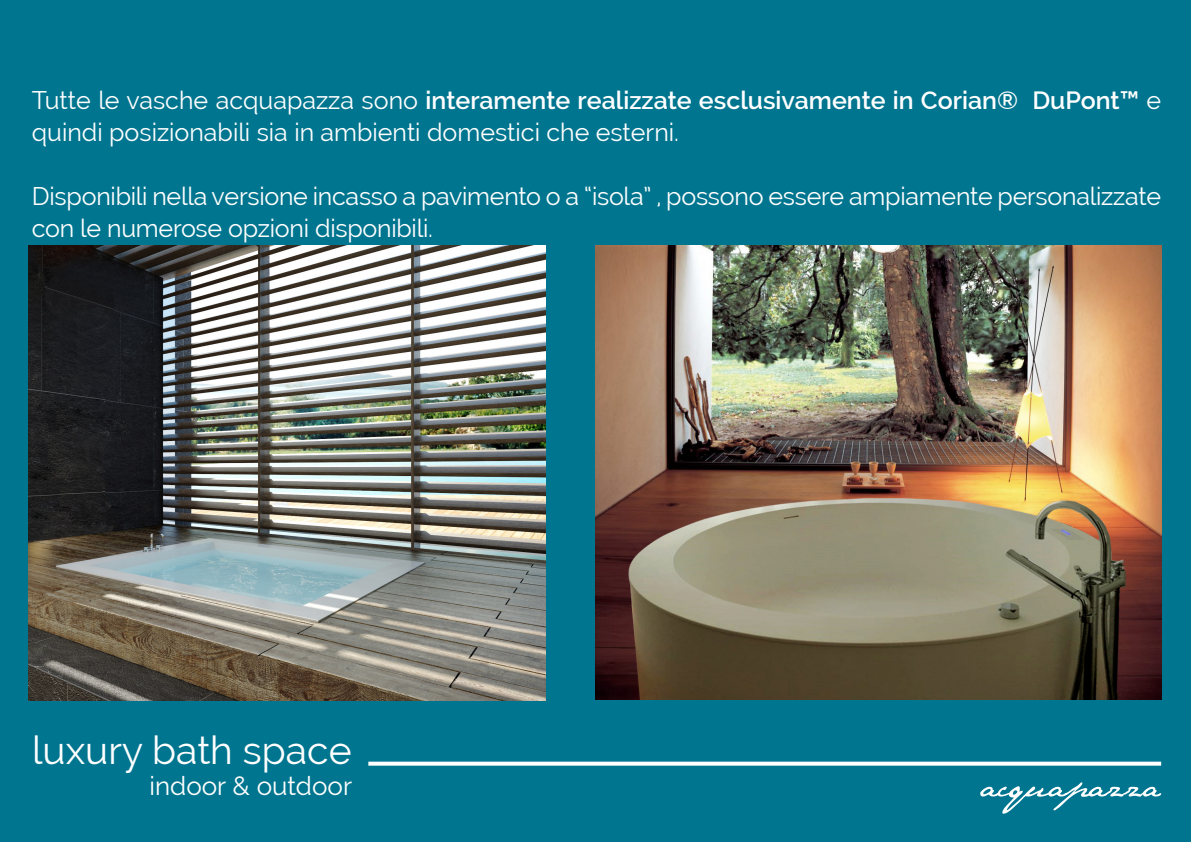
<style>
.page{position:relative;width:1191px;height:842px;background:#00758f}
.page>*{position:absolute;margin:0;border:0;box-sizing:border-box;transform-origin:0 0}
.t1{font:39px "Raleway";color:#fff}
.t2{font:26px "Raleway";color:#fff}
.t3{font:25px/32px "Raleway";letter-spacing:-.01em;color:#fff}
.s1{font-weight:600}
</style>
<div class="page">
<svg style="left:980px;top:782px;width:181px;height:32px"></svg>
<svg style="left:368px;top:762px;width:793px;height:4px;background:#eaf3f5"></svg>
<img style="left:28px;top:245px;width:518px;height:455px">
<img style="left:595px;top:245px;width:566px;height:455px">
<p class="t3" style="left:32px;top:84px;width:1130px">Tutte le vasche acquapazza sono <span class="s1">interamente realizzate esclusivamente in Corian® DuPont™</span> e quindi posizionabili sia in ambienti domestici che esterni.</p>
<p class="t3" style="left:32px;top:180px;width:1130px">Disponibili nella versione incasso a pavimento o a “isola” , possono essere ampiamente personalizzate con le numerose opzioni disponibili.</p>
<p class="t1" style="left:32px;top:727px;width:321px">luxury bath space</p>
<p class="t2" style="left:149px;top:771px;width:204px">indoor &amp; outdoor</p>
</div>
